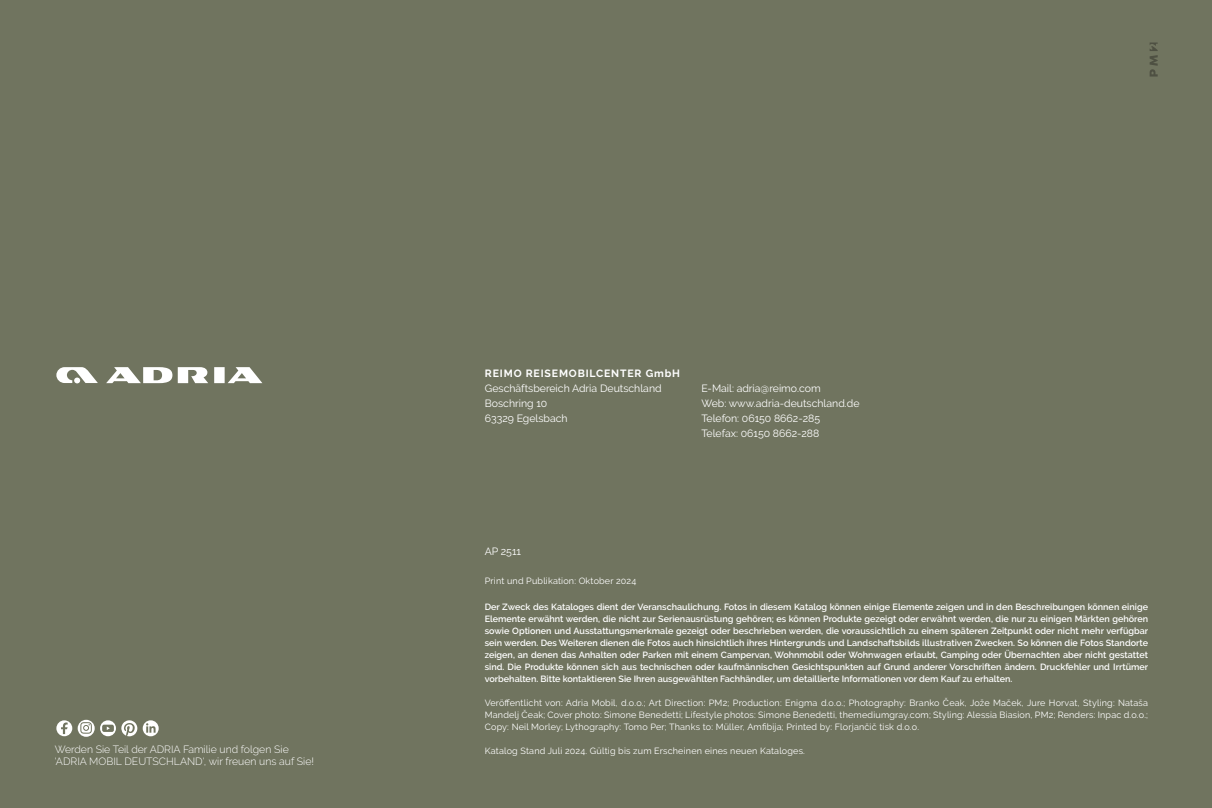
<style>
.page{position:relative;width:1212px;height:808px;background:#70745f}
.page>*{position:absolute;margin:0;border:0;box-sizing:border-box;transform-origin:0 0}
.t1{font:10.5px/15px "Raleway";color:#fff}
.t2{font:300 10.5px/12.6px "Raleway";color:#fff}
.t3{font:700 10.5px "Raleway";letter-spacing:.08em;color:#fff}
.t4{font:600 9px/12px "Raleway";color:#fff;text-align:justify}
.t5{font:9px/12px "Raleway";letter-spacing:.02em;color:#fff;text-align:justify}
</style>
<div class="page">
<svg style="left:1149px;top:43px;width:9px;height:34px"></svg>
<svg style="left:56px;top:367px;width:42px;height:16px"></svg>
<svg style="left:106px;top:367px;width:156px;height:16px"></svg>
<svg style="left:56px;top:720px;width:16px;height:16px"></svg>
<svg style="left:78px;top:720px;width:59px;height:17px"></svg>
<svg style="left:143px;top:720px;width:16px;height:16px"></svg>
<p class="t2" style="left:55px;top:743px;width:261px">Werden Sie Teil der ADRIA Familie und folgen Sie 'ADRIA MOBIL DEUTSCHLAND', wir freuen uns auf Sie!</p>
<p class="t3" style="left:485px;top:367px;width:197px">REIMO REISEMOBILCENTER GmbH</p>
<p class="t1" style="left:485px;top:381px;width:178px">Geschäftsbereich Adria Deutschland<br>Boschring 10<br>63329 Egelsbach</p>
<p class="t1" style="left:701px;top:381px;width:160px">E-Mail: adria@reimo.com<br>Web: www.adria-deutschland.de<br>Telefon: 06150 8662-285<br>Telefax: 06150 8662-288</p>
<p class="t1" style="left:485px;top:543px;width:38px">AP 2511</p>
<p class="t5" style="left:485px;top:575px;width:153px">Print und Publikation: Oktober 2024</p>
<p class="t4" style="left:485px;top:601px;width:665px">Der Zweck des Kataloges dient der Veranschaulichung. Fotos in diesem Katalog können einige Elemente zeigen und in den Beschreibungen können einige Elemente erwähnt werden, die nicht zur Serienausrüstung gehören; es können Produkte gezeigt oder erwähnt werden, die nur zu einigen Märkten gehören sowie Optionen und Ausstattungsmerkmale gezeigt oder beschrieben werden, die voraussichtlich zu einem späteren Zeitpunkt oder nicht mehr verfügbar sein werden. Des Weiteren dienen die Fotos auch hinsichtlich ihres Hintergrunds und Landschaftsbilds illustrativen Zwecken. So können die Fotos Standorte zeigen, an denen das Anhalten oder Parken mit einem Campervan, Wohnmobil oder Wohnwagen erlaubt, Camping oder Übernachten aber nicht gestattet sind. Die Produkte können sich aus technischen oder kaufmännischen Gesichtspunkten auf Grund anderer Vorschriften ändern. Druckfehler und Irrtümer vorbehalten. Bitte kontaktieren Sie Ihren ausgewählten Fachhändler, um detaillierte Informationen vor dem Kauf zu erhalten.</p>
<p class="t5" style="left:485px;top:696px;width:665px">Veröffentlicht von: Adria Mobil, d.o.o.; Art Direction: PM2; Production: Enigma d.o.o.; Photography: Branko Čeak, Jože Maček, Jure Horvat, Styling: Nataša Mandelj Čeak; Cover photo: Simone Benedetti; Lifestyle photos: Simone Benedetti, themediumgray.com; Styling: Alessia Biasion, PM2; Renders: Inpac d.o.o.; Copy: Neil Morley; Lythography: Tomo Per; Thanks to: Müller, Amfibija; Printed by: Florjančič tisk d.o.o.</p>
<p class="t5" style="left:485px;top:744px;width:322px">Katalog Stand Juli 2024. Gültig bis zum Erscheinen eines neuen Kataloges.</p>
</div>
